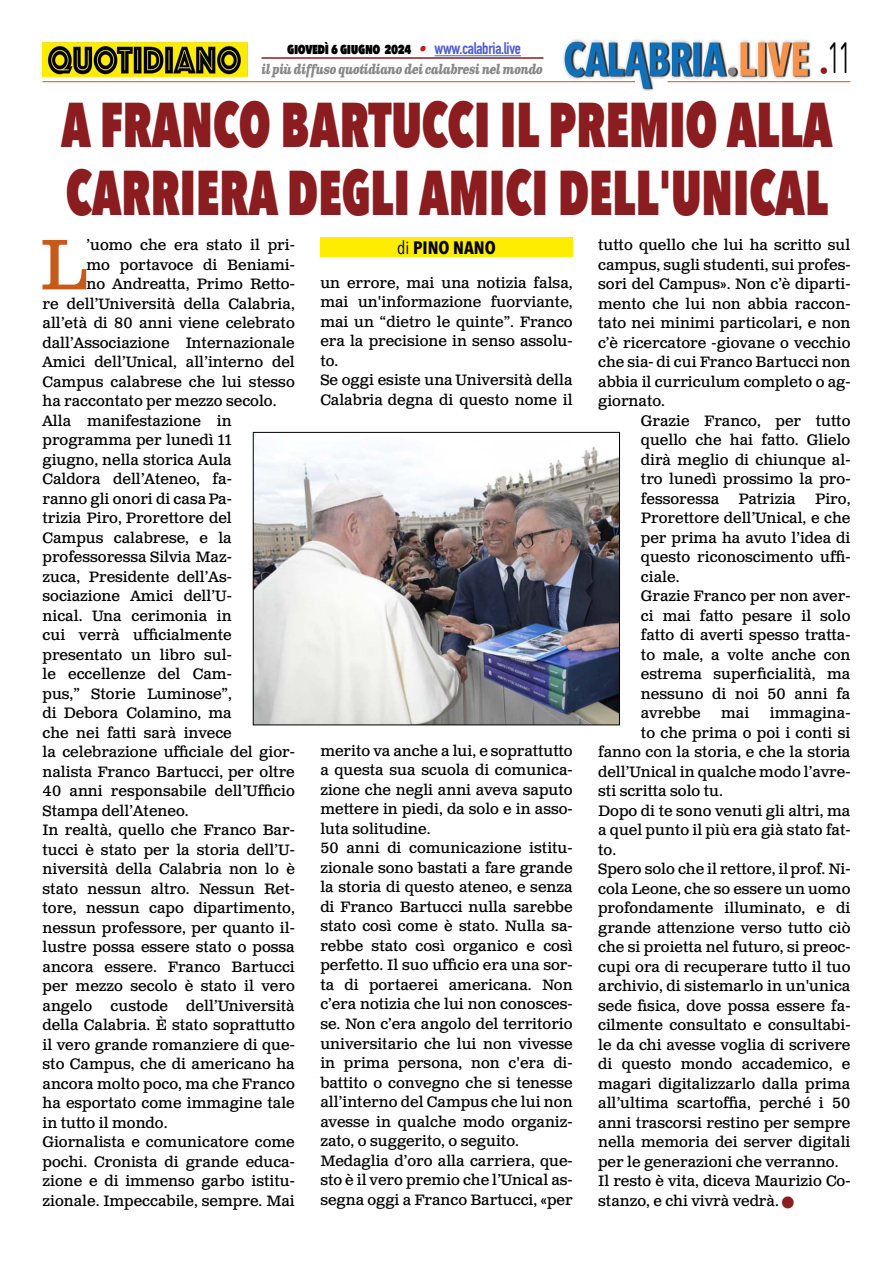
<style>
.page{position:relative;width:893px;height:1263px;background:#fff}
.page>*{position:absolute;margin:0;border:0;box-sizing:border-box;transform-origin:0 0}
.t1{font:71.25px "Clarendon Text Pro";color:#c85a19}
.t2{font:800 63px/67.5px "Avenir Next Condensed";color:#8b1c1f;scale:.79 1}
.t3{font:43.5px "Avenir Next Condensed";color:#000;scale:.55 1}
.t4{font:700 18px "Avenir Next Condensed";color:#000}
.t5{font:15px/19.5px "Clarendon Text Pro";color:#000}
.t6{font:800 15px "Avenir Next Condensed";letter-spacing:-.03em;color:#000;scale:.9 1}
.t7{font:italic 700 13.5px "Clarendon Text Pro";letter-spacing:-.05em;color:#878787;scale:.79 1}
.s1{font-family:"Clarendon Text Pro";font-weight:700;font-style:italic;color:#ca181a}
.s2{font-family:"DIN Condensed";font-weight:700;font-size:16.5px;color:#4f5cd6}
.s3{font-weight:400}
.s4{color:#8b1c1f}
</style>
<div class="page">
<img style="left:563px;top:39px;width:248px;height:51px">
<hr style="left:43px;top:81px;width:592px;height:1px;background:#c85a19">
<hr style="left:668px;top:81px;width:182px;height:1px;background:#c85a19">
<hr style="left:434px;top:55px;width:87px;height:1px;background:#4f5cd6">
<hr style="left:261px;top:57px;width:282px;height:2px;background:#8b1c1f">
<img style="left:43px;top:42px;width:204px;height:35px">
<div style="left:320px;top:238px;width:253px;height:19px;background:#ffed00"></div>
<img style="left:255px;top:445px;width:363px;height:278px">
<div style="left:253px;top:432px;width:367px;height:293px;border:1px solid #000"></div>
<h3 class="t3" style="left:820px;top:20px;width:58px"><sub>•</sub>11</h3>
<p class="t6" style="left:287px;top:39px;width:261px">giovedì 6 giugno 2024 <span class="s1">•</span> <span class="s2">www.calabria.live</span></p>
<p class="t7" style="left:261px;top:61px;width:358px">il più diffuso quotidiano dei calabresi nel mondo</p>
<h2 class="t2" style="left:61px;top:91px;width:978px">A FRANCO BARTUCCI IL PREMIO ALLA<br>CARRIERA DEGLI AMICI DELL'UNICAL</h2>
<h1 class="t1" style="left:40px;top:222px;width:48px">L</h1>
<p class="t5" style="left:86px;top:236px;width:210px">’uomo che era stato il pri-</p>
<p class="t5" style="left:598px;top:236px;width:254px;text-align:justify">tutto quello che lui ha scritto sul campus, sugli studenti, sui profes&shy;sori del Campus». Non c’è diparti&shy;mento che lui non abbia raccon&shy;tato nei minimi particolari, e non c’è ricercatore -giovane o vecchio che sia- di cui Franco Bartucci non abbia il curriculum completo o ag&shy;giornato.</p>
<p class="t5" style="left:641px;top:412px;width:211px;text-align:justify">Grazie Franco, per tutto quello che hai fatto. Glielo dirà meglio di chiunque al&shy;tro lunedì prossimo la pro&shy;fessoressa</p>
<p class="t4" style="left:397px;top:237px;width:100px"><span class="s3">di</span> PINO NANO</p>
<p class="t5" style="left:86px;top:256px;width:210px">mo portavoce di Beniami-</p>
<p class="t5" style="left:86px;top:275px;width:210px">no Andreatta, Primo Retto-</p>
<p class="t5" style="left:43px;top:295px;width:254px">re dell’Università della Calabria,</p>
<p class="t5" style="left:43px;top:314px;width:254px">all’età di 80 anni viene celebrato</p>
<p class="t5" style="left:43px;top:334px;width:254px">dall’Associazione Internazionale</p>
<p class="t5" style="left:43px;top:353px;width:254px">Amici dell’Unical, all’interno del</p>
<p class="t5" style="left:43px;top:373px;width:254px">Campus calabrese che lui stesso</p>
<p class="t5" style="left:43px;top:392px;width:236px">ha raccontato per mezzo secolo.</p>
<p class="t5" style="left:43px;top:412px;width:191px">Alla manifestazione in</p>
<p class="t5" style="left:43px;top:431px;width:191px">programma per lunedì 11</p>
<p class="t5" style="left:43px;top:451px;width:191px">giugno, nella storica Aula</p>
<p class="t5" style="left:43px;top:470px;width:191px">Caldora dell’Ateneo, fa-</p>
<p class="t5" style="left:43px;top:490px;width:191px">ranno gli onori di casa Pa-</p>
<p class="t5" style="left:43px;top:509px;width:191px">trizia Piro, Prorettore del</p>
<p class="t5" style="left:43px;top:529px;width:191px">Campus calabrese, e la</p>
<p class="t5" style="left:43px;top:548px;width:191px">professoressa Silvia Maz-</p>
<p class="t5" style="left:43px;top:568px;width:191px">zuca, Presidente dell’As-</p>
<p class="t5" style="left:43px;top:587px;width:191px">sociazione Amici dell’U-</p>
<p class="t5" style="left:43px;top:607px;width:191px">nical. Una cerimonia in</p>
<p class="t5" style="left:43px;top:626px;width:191px">cui verrà ufficialmente</p>
<p class="t5" style="left:43px;top:646px;width:191px">presentato un libro sul-</p>
<p class="t5" style="left:43px;top:665px;width:191px">le eccellenze del Cam-</p>
<p class="t5" style="left:43px;top:685px;width:191px">pus,” Storie Luminose”,</p>
<p class="t5" style="left:43px;top:704px;width:191px">di Debora Colamino, ma</p>
<p class="t5" style="left:43px;top:724px;width:191px">che nei fatti sarà invece</p>
<p class="t5" style="left:43px;top:743px;width:254px">la celebrazione ufficiale del gior-</p>
<p class="t5" style="left:43px;top:763px;width:254px">nalista Franco Bartucci, per oltre</p>
<p class="t5" style="left:43px;top:782px;width:254px">40 anni responsabile dell’Ufficio</p>
<p class="t5" style="left:43px;top:802px;width:148px">Stampa dell’Ateneo.</p>
<p class="t5" style="left:43px;top:821px;width:254px">In realtà, quello che Franco Bar-</p>
<p class="t5" style="left:43px;top:841px;width:254px">tucci è stato per la storia dell’U-</p>
<p class="t5" style="left:43px;top:860px;width:254px">niversità della Calabria non lo è</p>
<p class="t5" style="left:43px;top:880px;width:254px">stato nessun altro. Nessun Ret-</p>
<p class="t5" style="left:43px;top:899px;width:254px">tore, nessun capo dipartimento,</p>
<p class="t5" style="left:43px;top:919px;width:254px">nessun professore, per quanto il-</p>
<p class="t5" style="left:43px;top:938px;width:254px">lustre possa essere stato o possa</p>
<p class="t5" style="left:43px;top:958px;width:254px">ancora essere. Franco Bartucci</p>
<p class="t5" style="left:43px;top:977px;width:254px">per mezzo secolo è stato il vero</p>
<p class="t5" style="left:43px;top:997px;width:254px">angelo custode dell’Università</p>
<p class="t5" style="left:43px;top:1016px;width:254px">della Calabria. È stato soprattutto</p>
<p class="t5" style="left:43px;top:1036px;width:254px">il vero grande romanziere di que-</p>
<p class="t5" style="left:43px;top:1055px;width:254px">sto Campus, che di americano ha</p>
<p class="t5" style="left:43px;top:1075px;width:254px">ancora molto poco, ma che Franco</p>
<p class="t5" style="left:43px;top:1094px;width:254px">ha esportato come immagine tale</p>
<p class="t5" style="left:43px;top:1114px;width:126px">in tutto il mondo.</p>
<p class="t5" style="left:43px;top:1133px;width:254px">Giornalista e comunicatore come</p>
<p class="t5" style="left:43px;top:1153px;width:254px">pochi. Cronista di grande educa-</p>
<p class="t5" style="left:43px;top:1172px;width:254px">zione e di immenso garbo istitu-</p>
<p class="t5" style="left:43px;top:1192px;width:254px">zionale. Impeccabile, sempre. Mai</p>
<p class="t5" style="left:320px;top:274px;width:254px">un errore, mai una notizia falsa, mai un'informazione fuorviante, mai un “dietro le quinte”. Franco era la precisione in senso assolu&shy;to.<br>Se oggi esiste una Università della<br>Calabria degna di questo nome il</p>
<p class="t5" style="left:641px;top:490px;width:211px;text-indent:174px">Piro,<br>Prorettore dell’Unical, e che per prima ha avuto l’idea di questo riconoscimento uffi&shy;ciale.<br>Grazie Franco per non aver&shy;ci mai fatto pesare il solo fatto di averti spesso tratta&shy;to male, a volte anche con estrema superficialità, ma nessuno di noi 50 anni fa avrebbe</p>
<p class="t5" style="left:739px;top:490px;width:59px">Patrizia</p>
<p class="t5" style="left:721px;top:704px;width:30px">mai</p>
<p class="t5" style="left:770px;top:704px;width:82px">immagina-</p>
<p class="t5" style="left:641px;top:724px;width:211px">to che prima o poi i conti si</p>
<p class="t5" style="left:598px;top:743px;width:254px">fanno con la storia, e che la storia</p>
<p class="t5" style="left:598px;top:763px;width:254px">dell’Unical in qualche modo l’avre-</p>
<p class="t5" style="left:598px;top:782px;width:126px">sti scritta solo tu.</p>
<p class="t5" style="left:598px;top:802px;width:254px">Dopo di te sono venuti gli altri, ma</p>
<p class="t5" style="left:598px;top:821px;width:254px">a quel punto il più era già stato fat-</p>
<p class="t5" style="left:598px;top:841px;width:19px">to.</p>
<p class="t5" style="left:598px;top:860px;width:254px">Spero solo che il rettore, il prof. Ni-</p>
<p class="t5" style="left:598px;top:880px;width:254px">cola Leone, che so essere un uomo</p>
<p class="t5" style="left:598px;top:899px;width:254px">profondamente illuminato, e di</p>
<p class="t5" style="left:598px;top:919px;width:254px">grande attenzione verso tutto ciò</p>
<p class="t5" style="left:598px;top:938px;width:254px">che si proietta nel futuro, si preoc-</p>
<p class="t5" style="left:598px;top:958px;width:254px">cupi ora di recuperare tutto il tuo</p>
<p class="t5" style="left:598px;top:977px;width:254px">archivio, di sistemarlo in un'unica</p>
<p class="t5" style="left:598px;top:997px;width:254px">sede fisica, dove possa essere fa-</p>
<p class="t5" style="left:598px;top:1016px;width:254px">cilmente consultato e consultabi-</p>
<p class="t5" style="left:598px;top:1036px;width:254px">le da chi avesse voglia di scrivere</p>
<p class="t5" style="left:598px;top:1055px;width:254px">di questo mondo accademico, e</p>
<p class="t5" style="left:598px;top:1075px;width:254px">magari digitalizzarlo dalla prima</p>
<p class="t5" style="left:598px;top:1094px;width:254px">all’ultima scartoffia, perché i 50</p>
<p class="t5" style="left:598px;top:1114px;width:254px">anni trascorsi restino per sempre</p>
<p class="t5" style="left:598px;top:1133px;width:254px">nella memoria dei server digitali</p>
<p class="t5" style="left:598px;top:1153px;width:242px">per le generazioni che verranno.</p>
<p class="t5" style="left:598px;top:1172px;width:254px">Il resto è vita, diceva Maurizio Co-</p>
<p class="t5" style="left:598px;top:1192px;width:197px">stanzo, e chi vivrà vedrà. <span class="s4">■</span></p>
<p class="t5" style="left:320px;top:742px;width:254px">merito va anche a lui, e soprattutto a questa sua scuola di comunica&shy;zione che negli anni aveva saputo mettere in piedi, da solo e in asso&shy;luta solitudine.<br>50 anni di comunicazione istitu&shy;zionale sono bastati a fare grande la storia di questo ateneo, e senza di Franco Bartucci nulla sarebbe stato così come è stato. Nulla sa&shy;rebbe stato così organico e così perfetto. Il suo ufficio era una sor&shy;ta di portaerei americana. Non c’era notizia che lui non conosces&shy;se. Non c’era angolo del territorio universitario che lui non vivesse in prima persona, non c'era di&shy;battito o convegno che si tenesse all’interno del Campus che lui non avesse in qualche modo organiz&shy;zato, o suggerito, o seguito.<br>Medaglia d’oro alla carriera, que&shy;sto è il vero premio che l’Unical as&shy;segna oggi a Franco Bartucci, «per</p>
</div>
